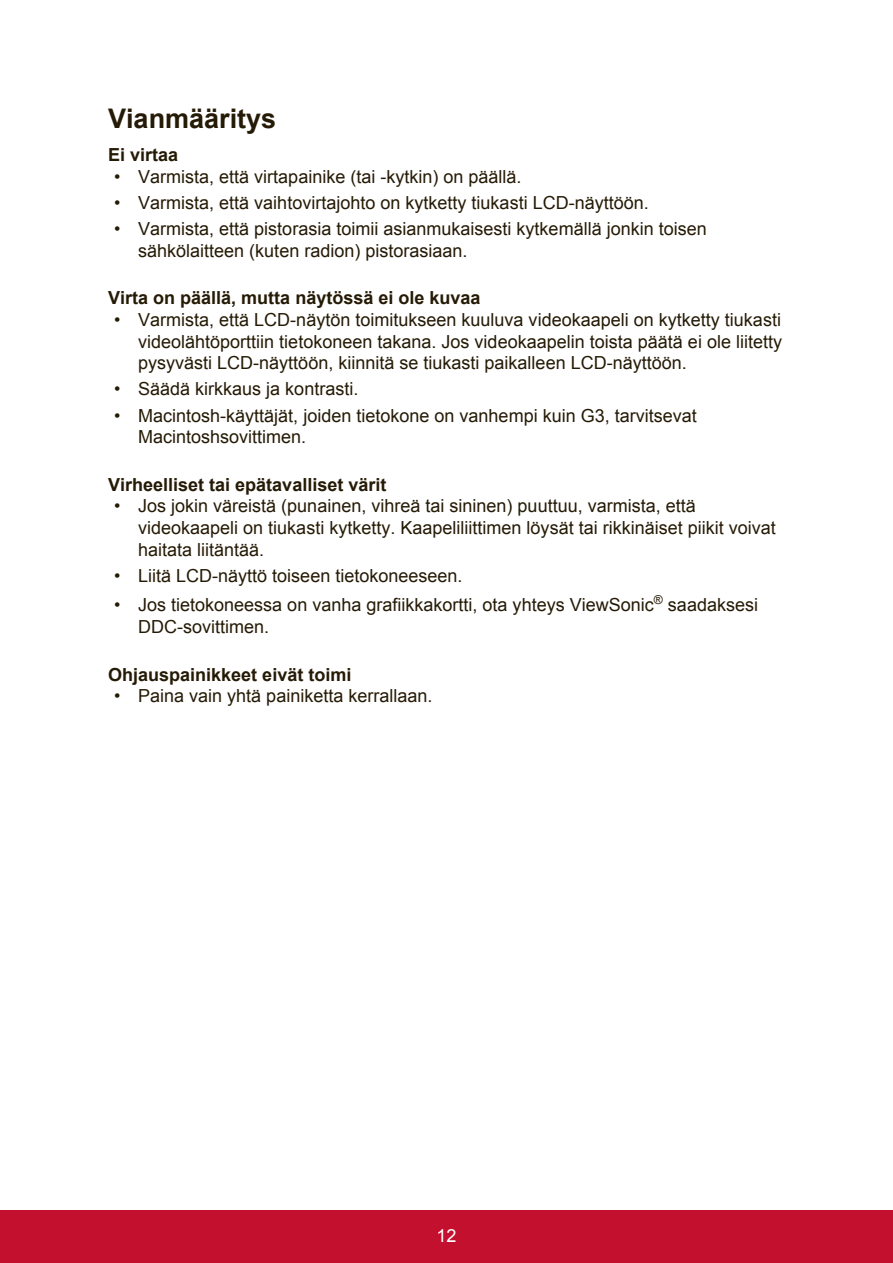
<style>
.page{position:relative;width:893px;height:1263px;background:#fff}
.page>*{position:absolute;margin:0;border:0;box-sizing:border-box;transform-origin:0 0}
.t1{font:700 27px "Arial";color:#251a05}
.t2{font:18px/21.6px "Arial";color:#251a05}
.t3{font:700 18px "Arial";color:#251a05}
.t4{font:18px "Arial";color:#fff}
</style>
<div class="page">
<div style="left:0;top:1210px;width:892px;height:53px;background:#c3102f"></div>
<h1 class="t1" style="left:108px;top:100px;width:170px">Vianmääritys</h1>
<p class="t3" style="left:108px;top:143px;width:72px">Ei virtaa</p>
<p class="t2" style="left:114px;top:166px;width:409px">• Varmista, että virtapainike (tai -kytkin) on päällä.</p>
<p class="t2" style="left:114px;top:192px;width:536px">• Varmista, että vaihtovirtajohto on kytketty tiukasti LCD-näyttöön.</p>
<p class="t2" style="left:138px;top:218px;width:570px;text-indent:-24px">• Varmista, että pistorasia toimii asianmukaisesti kytkemällä jonkin toisen sähkölaitteen (kuten radion) pistorasiaan.</p>
<p class="t3" style="left:108px;top:286px;width:374px">Virta on päällä, mutta näytössä ei ole kuvaa</p>
<p class="t2" style="left:138px;top:309px;width:645px;text-align:justify;text-indent:-24px">• Varmista, että LCD-näytön toimitukseen kuuluva videokaapeli on kytketty tiukasti videolähtöporttiin tietokoneen takana. Jos videokaapelin toista päätä ei ole liitetty pysyvästi LCD-näyttöön, kiinnitä se tiukasti paikalleen LCD-näyttöön.</p>
<p class="t2" style="left:114px;top:378px;width:246px">• Säädä kirkkaus ja kontrasti.</p>
<p class="t2" style="left:138px;top:404px;width:560px;text-indent:-24px">• Macintosh-käyttäjät, joiden tietokone on vanhempi kuin G3, tarvitsevat<br>Macintoshsovittimen.</p>
<p class="t3" style="left:108px;top:472px;width:280px">Virheelliset tai epätavalliset värit</p>
<p class="t2" style="left:138px;top:495px;width:639px;text-indent:-24px">• Jos jokin väreistä (punainen, vihreä tai sininen) puuttuu, varmista, että videokaapeli on tiukasti kytketty. Kaapeliliittimen löysät tai rikkinäiset piikit voivat haitata liitäntää.</p>
<p class="t2" style="left:114px;top:565px;width:350px">• Liitä LCD-näyttö toiseen tietokoneeseen.</p>
<p class="t2" style="left:138px;top:594px;width:621px;text-indent:-24px">• Jos tietokoneessa on vanha grafiikkakortti, ota yhteys ViewSonic<sup>®</sup> saadaksesi<br>DDC-sovittimen.</p>
<p class="t3" style="left:108px;top:662px;width:245px">Ohjauspainikkeet eivät toimi</p>
<p class="t2" style="left:114px;top:685px;width:320px">• Paina vain yhtä painiketta kerrallaan.</p>
<p class="t4" style="left:436px;top:1223px;width:22px">12</p>
</div>
